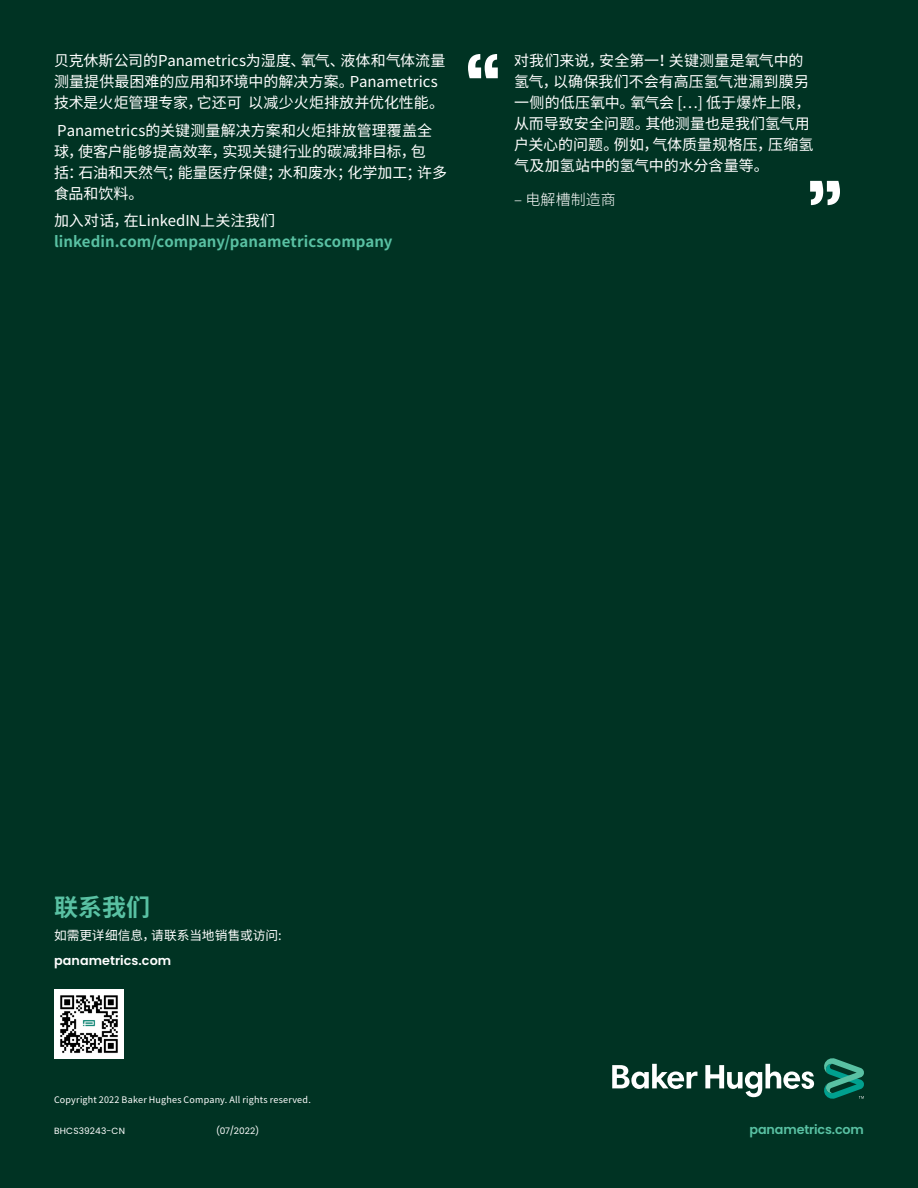
<style>
.page{position:relative;width:918px;height:1188px;background:#003323}
.page>*{position:absolute;margin:0;border:0;box-sizing:border-box;transform-origin:0 0}
._6pt_7_5-legal_footn{font:700 24px "Noto Sans SC";color:#59c1a3}
._6pt_7_5-legal_footn-2{font:15px/21px "Noto Sans SC";color:#fff}
._6pt_7_5-legal_footn-3{font:700 15px/21px "Noto Sans SC";letter-spacing:.005em;color:#59c1a3}
.t1{font:300 15px "Noto Sans SC";letter-spacing:.005em;color:#fff}
._6pt_7_5-legal_footn-4{font:12.75px "Noto Sans SC";color:#fff}
.t2{font:600 12.75px "Poppins";letter-spacing:-.01em;color:#59c1a3}
._6pt_7_5-legal_footn-5{font:600 12.75px "Poppins";letter-spacing:.005em;color:#fff}
.copyright{font:9px "Noto Sans SC";letter-spacing:.02em;color:#fff}
.copyright-2{font:9px "Poppins";letter-spacing:.015em;color:#fff}
.s1{font-weight:400;color:#fff}
</style>
<div class="page">
<svg style="left:468px;top:54px;width:30px;height:24px"></svg>
<svg style="left:810px;top:181px;width:30px;height:24px"></svg>
<svg style="left:612px;top:1058px;width:252px;height:41px"></svg>
<img style="left:54px;top:989px;width:69px;height:69px">
<p class="_6pt_7_5-legal_footn-2" style="left:54px;top:50px;width:393px">贝克休斯公司的Panametrics为湿度、氧气、液体和气体流量测量提供最困难的应用和环境中的解决方案。Panametrics技术是火炬管理专家，它还可 以减少火炬排放并优化性能。</p>
<p class="_6pt_7_5-legal_footn-2" style="left:54px;top:120px;width:395px">Panametrics的关键测量解决方案和火炬排放管理覆盖全球，使客户能够提高效率，实现关键行业的碳减排目标，包<br>括：石油和天然气；能量医疗保健；水和废水；化学加工；许多食品和饮料。</p>
<p class="_6pt_7_5-legal_footn-3" style="left:54px;top:211px;width:340px"><span class="s1">加入对话，在LinkedIN上关注我们</span>linkedin.com/company/panametricscompany</p>
<p class="_6pt_7_5-legal_footn-2" style="left:514px;top:50px;width:301px">对我们来说，安全第一！关键测量是氧气中的氢气，以确保我们不会有高压氢气泄漏到膜另一侧的低压氧中。氧气会 […] 低于爆炸上限，从而导致安全问题。其他测量也是我们氢气用户关心的问题。例如，气体质量规格压，压缩氢气及加氢站中的氢气中的水分含量等。</p>
<p class="t1" style="left:514px;top:191px;width:103px">– 电解槽制造商</p>
<p class="_6pt_7_5-legal_footn" style="left:54px;top:893px;width:98px">联系我们</p>
<p class="_6pt_7_5-legal_footn-4" style="left:54px;top:929px;width:229px">如需更详细信息，请联系当地销售或访问:</p>
<p class="_6pt_7_5-legal_footn-5" style="left:54px;top:953px;width:119px">panametrics.com</p>
<p class="copyright" style="left:54px;top:1094px;width:258px">Copyright 2022 Baker Hughes Company. All rights reserved.</p>
<p class="copyright-2" style="left:54px;top:1126px;width:73px">BHCS39243-CN</p>
<p class="copyright-2" style="left:216px;top:1126px;width:45px">(07/2022)</p>
<p class="t2" style="left:749px;top:1122px;width:116px">panametrics.com</p>
</div>
